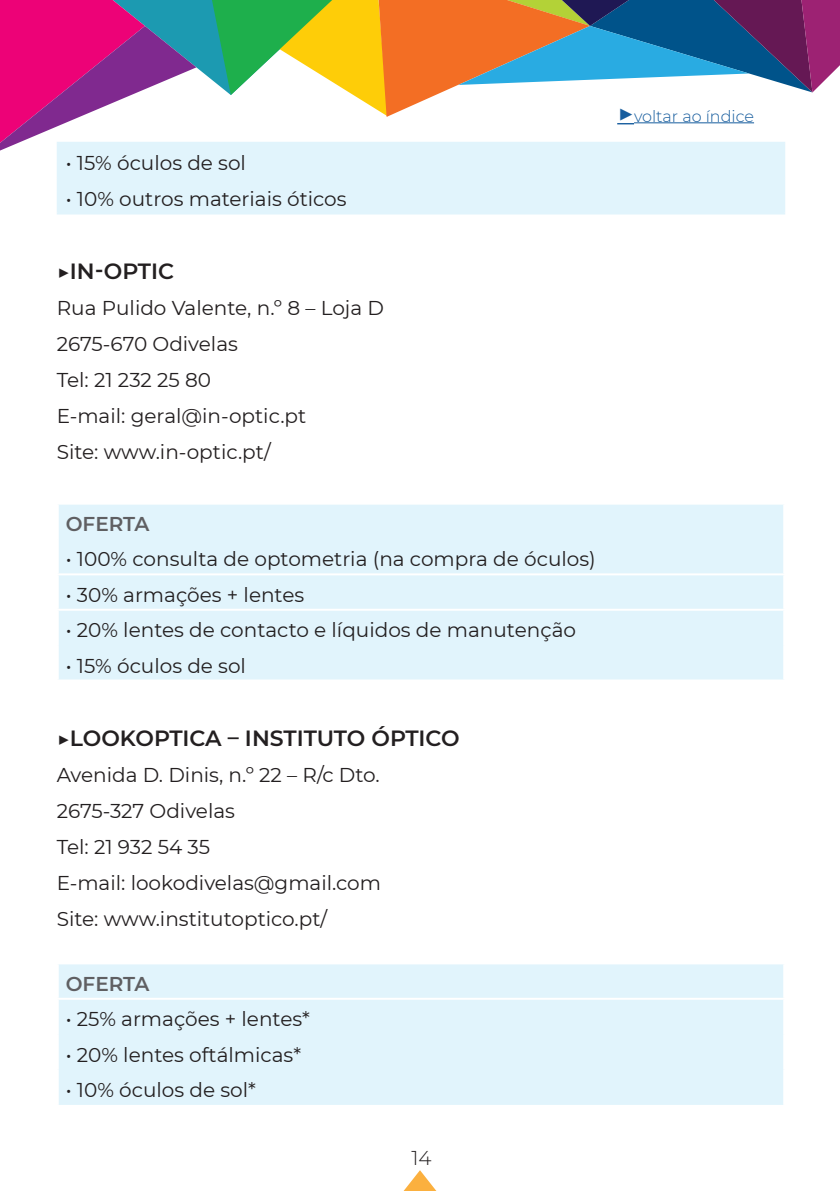
<style>
.page{position:relative;width:840px;height:1191px;background:#fff}
.page>*{position:absolute;margin:0;border:0;box-sizing:border-box;transform-origin:0 0}
.nome_empresa{font:600 22px "Montserrat";color:#231f20}
.descontos{font:600 22px "Montserrat";color:#231f20}
.descontos-2{font:20px "Montserrat";color:#231f20}
.descontos-3{font:600 20px "Montserrat";color:#5f5f62}
.t1{font:300 20px "Montserrat";color:#231f20}
.nome_empresa-2{font:300 16px "Montserrat";color:#175d9e}
.s1{font-size:28px}
</style>
<div class="page">
<svg style="left:0;top:0;width:196px;height:151px"></svg>
<svg style="left:202px;top:0;width:637px;height:117px"></svg>
<svg style="left:403px;top:1170px;width:34px;height:21px"></svg>
<div style="left:59px;top:144px;width:723px;height:68px;background:#e1f4fc"></div>
<hr style="left:57px;top:142px;width:727px;height:2px;background:#e1f4fc">
<hr style="left:57px;top:144px;width:2px;height:33px;background:#e1f4fc">
<hr style="left:782px;top:144px;width:2px;height:33px;background:#e1f4fc">
<hr style="left:57px;top:177px;width:727px;height:2px;background:#e1f4fc">
<hr style="left:57px;top:179px;width:2px;height:33px;background:#e1f4fc">
<hr style="left:782px;top:179px;width:2px;height:33px;background:#e1f4fc">
<hr style="left:57px;top:212px;width:727px;height:2px;background:#e1f4fc">
<div style="left:59px;top:504px;width:723px;height:175px;background:#e1f4fc"></div>
<hr style="left:57px;top:609px;width:727px;height:2px;background:#fff">
<hr style="left:57px;top:573px;width:727px;height:2px;background:#fff">
<div style="left:59px;top:964px;width:723px;height:140px;background:#e1f4fc"></div>
<hr style="left:57px;top:997px;width:727px;height:2px;background:#fff">
<svg style="left:617px;top:123px;width:16px;height:1px"></svg>
<hr style="left:633px;top:122px;width:120px;height:1px;background:#175d9e">
<p class="descontos-2" style="left:66px;top:149px;width:182px">• 15% óculos de sol</p>
<p class="descontos-2" style="left:66px;top:185px;width:282px">• 10% outros materiais óticos</p>
<p class="descontos" style="left:57px;top:255px;width:119px">▶IN-OPTIC</p>
<p class="descontos-2" style="left:57px;top:294px;width:328px">Rua Pulido Valente, n.º 8 – Loja D</p>
<p class="descontos-2" style="left:57px;top:330px;width:182px">2675-670 Odivelas</p>
<p class="descontos-2" style="left:57px;top:366px;width:156px">Tel: 21 232 25 80</p>
<p class="descontos-2" style="left:57px;top:402px;width:251px">E-mail: geral@in-optic.pt</p>
<p class="descontos-2" style="left:57px;top:438px;width:215px">Site: www.in-optic.pt/</p>
<p class="descontos-3" style="left:66px;top:510px;width:85px">OFERTA</p>
<p class="descontos-2" style="left:66px;top:545px;width:531px">• 100% consulta de optometria (na compra de óculos)</p>
<p class="descontos-2" style="left:66px;top:581px;width:240px">• 30% armações + lentes</p>
<p class="descontos-2" style="left:66px;top:616px;width:511px">• 20% lentes de contacto e líquidos de manutenção</p>
<p class="descontos-2" style="left:66px;top:651px;width:182px">• 15% óculos de sol</p>
<p class="nome_empresa" style="left:57px;top:722px;width:404px">▶LOOKOPTICA – INSTITUTO ÓPTICO</p>
<p class="descontos-2" style="left:57px;top:760px;width:324px">Avenida D. Dinis, n.º 22 – R/c Dto.</p>
<p class="descontos-2" style="left:57px;top:796px;width:180px">2675-327 Odivelas</p>
<p class="descontos-2" style="left:57px;top:832px;width:155px">Tel: 21 932 54 35</p>
<p class="descontos-2" style="left:57px;top:868px;width:325px">E-mail: lookodivelas@gmail.com</p>
<p class="descontos-2" style="left:57px;top:904px;width:272px">Site: www.institutoptico.pt/</p>
<p class="descontos-3" style="left:66px;top:969px;width:85px">OFERTA</p>
<p class="descontos-2" style="left:66px;top:1005px;width:245px">• 25% armações + lentes*</p>
<p class="descontos-2" style="left:66px;top:1040px;width:237px">• 20% lentes oftálmicas*</p>
<p class="descontos-2" style="left:66px;top:1076px;width:191px">• 10% óculos de sol*</p>
<p class="t1" style="left:411px;top:1144px;width:22px">14</p>
<p class="nome_empresa-2" style="left:617px;top:105px;width:138px"><span class="s1">▶</span>voltar ao índice</p>
</div>
